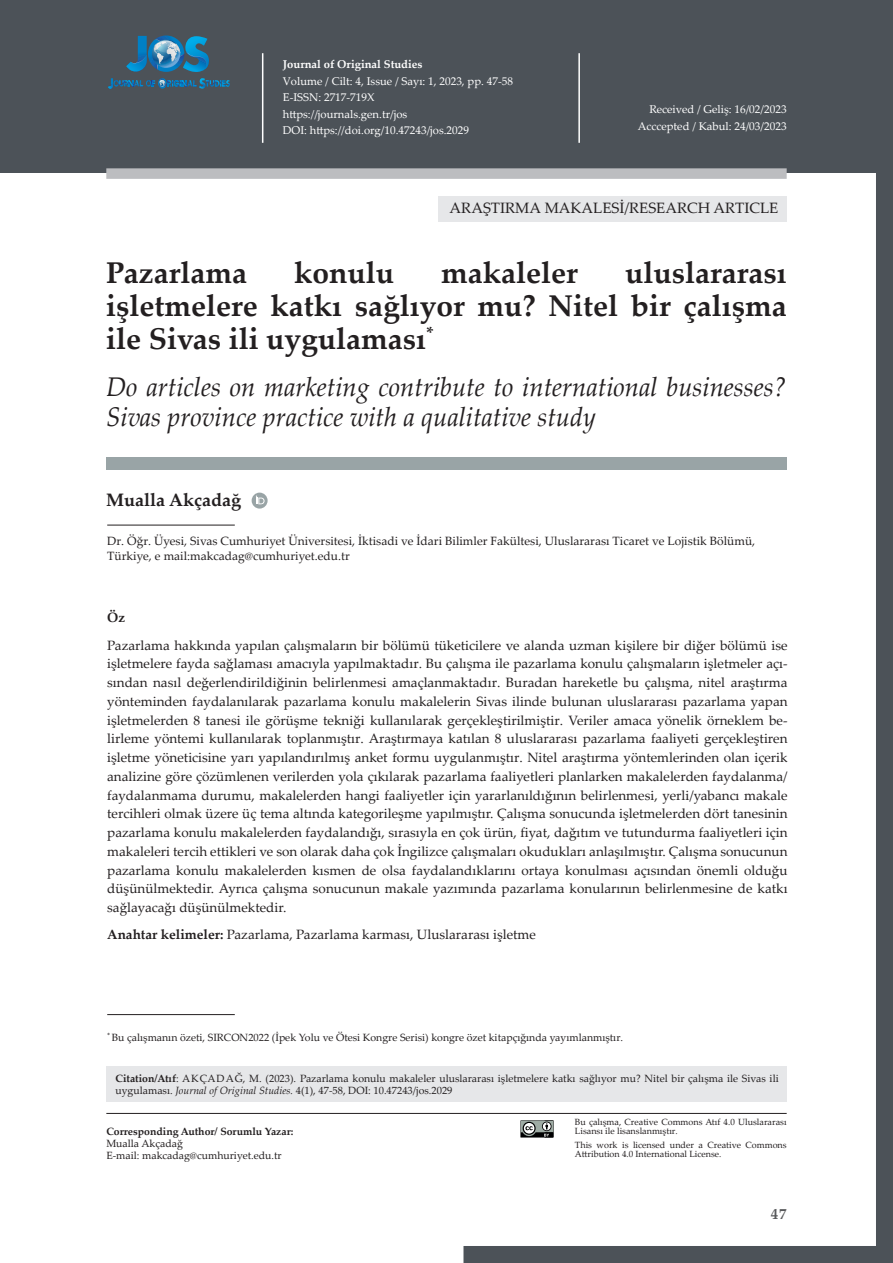
<style>
.page{position:relative;width:893px;height:1263px;background:#fff}
.page>*{position:absolute;margin:0;border:0;box-sizing:border-box;transform-origin:0 0}
.t1{font:700 30px/33px "Palatino Linotype";color:#231f20;text-align:justify}
.t2{font:italic 27px/30px "Palatino Linotype";color:#231f20;scale:.95 1}
.t3{font:700 18px "Palatino Linotype";color:#231f20}
.t4{font:15px "Palatino Linotype";color:#231f20}
.t5{font:700 15px "Palatino Linotype";color:#57585a}
.t6{font:13.5px/18.8px "Palatino Linotype";color:#231f20;text-align:justify}
.t7{font:700 13.5px "Palatino Linotype";color:#231f20}
.t8{font:12px/15px "Palatino Linotype";color:#231f20}
.t9{font:11.25px/16.5px "Palatino Linotype";color:#fff}
.t10{font:700 11.25px "Palatino Linotype";color:#fff}
.t11{font:10.5px/12px "Palatino Linotype";color:#231f20}
.t12{font:700 10.5px "Palatino Linotype";color:#231f20}
.t13{font:9px/9px "Palatino Linotype";color:#231f20}
.s1{font-weight:700}
.s2{font-style:italic}
</style>
<div class="page">
<svg style="left:463px;top:173px;width:430px;height:1090px"></svg>
<div style="left:0;top:0;width:893px;height:173px;background:#4c5258"></div>
<hr style="left:262px;top:53px;width:1px;height:90px;background:#fff">
<hr style="left:578px;top:53px;width:2px;height:90px;background:#fff">
<div style="left:106px;top:168px;width:681px;height:11px;background:#bcbdc0"></div>
<svg style="left:108px;top:36px;width:122px;height:53px"></svg>
<hr style="left:106px;top:1113px;width:681px;height:1px;background:#231f20">
<div style="left:438px;top:196px;width:349px;height:25px;background:#e6e7e9"></div>
<div style="left:106px;top:1066px;width:681px;height:35px;background:#e6e7e9"></div>
<div style="left:106px;top:457px;width:681px;height:13px;background:#99a4a6"></div>
<svg style="left:252px;top:493px;width:16px;height:16px"></svg>
<svg style="left:256px;top:496px;width:9px;height:8px"></svg>
<hr style="left:107px;top:525px;width:128px;height:1px;background:#231f20">
<hr style="left:107px;top:1014px;width:128px;height:1px;background:#231f20">
<svg style="left:520px;top:1120px;width:34px;height:17px"></svg>
<p class="t10" style="left:283px;top:57px;width:141px">Journal of Original Studies</p>
<p class="t9" style="left:283px;top:72px;width:232px">Volume / Cilt: 4, Issue / Sayı: 1, 2023, pp. 47-58<br>E-ISSN: 2717-719X<br>https://journals.gen.tr/jos<br>DOI: https://doi.org/10.47243/jos.2029</p>
<p class="t9" style="left:638px;top:100px;width:150px;text-align:right">Received / Geliş: 16/02/2023<br>Acccepted / Kabul: 24/03/2023</p>
<p class="t4" style="left:450px;top:197px;width:330px">ARAŞTIRMA MAKALESİ/RESEARCH ARTICLE</p>
<h1 class="t1" style="left:106px;top:255px;width:682px;text-indent:519px">uluslararası işletmelere katkı sağlıyor mu? Nitel bir çalışma ile Sivas ili uygulaması<sup>*</sup></h1>
<h2 class="t2" style="left:106px;top:370px;width:718px">Do articles on marketing contribute to international businesses?<br>Sivas province practice with a qualitative study</h2>
<h1 class="t1" style="left:106px;top:255px;width:142px">Pazarlama</h1>
<h1 class="t1" style="left:294px;top:255px;width:101px">konulu</h1>
<h1 class="t1" style="left:441px;top:255px;width:138px">makaleler</h1>
<h3 class="t3" style="left:106px;top:487px;width:136px">Mualla Akçadağ</h3>
<p class="t8" style="left:107px;top:533px;width:649px">Dr. Öğr. Üyesi, Sivas Cumhuriyet Üniversitesi, İktisadi ve İdari Bilimler Fakültesi, Uluslararası Ticaret ve Lojistik Bölümü,<br>Türkiye, e mail:makcadag@cumhuriyet.edu.tr</p>
<p class="t7" style="left:107px;top:608px;width:19px">Öz</p>
<p class="t6" style="left:107px;top:635px;width:682px">Pazarlama hakkında yapılan çalışmaların bir bölümü tüketicilere ve alanda uzman kişilere bir diğer bölümü ise işletmelere fayda sağlaması amacıyla yapılmaktadır. Bu çalışma ile pazarlama konulu çalışmaların işletmeler açı&shy;sından nasıl değerlendirildiğinin belirlenmesi amaçlanmaktadır. Buradan hareketle bu çalışma, nitel araştırma yönteminden faydalanılarak pazarlama konulu makalelerin Sivas ilinde bulunan uluslararası pazarlama yapan işletmelerden 8 tanesi ile görüşme tekniği kullanılarak gerçekleştirilmiştir. Veriler amaca yönelik örneklem be&shy;lirleme yöntemi kullanılarak toplanmıştır. Araştırmaya katılan 8 uluslararası pazarlama faaliyeti gerçekleştiren işletme yöneticisine yarı yapılandırılmış anket formu uygulanmıştır. Nitel araştırma yöntemlerinden olan içerik analizine göre çözümlenen verilerden yola çıkılarak pazarlama faaliyetleri planlarken makalelerden faydalanma/ faydalanmama durumu, makalelerden hangi faaliyetler için yararlanıldığının belirlenmesi, yerli/yabancı makale tercihleri olmak üzere üç tema altında kategorileşme yapılmıştır. Çalışma sonucunda işletmelerden dört tanesinin pazarlama konulu makalelerden faydalandığı, sırasıyla en çok ürün, fiyat, dağıtım ve tutundurma faaliyetleri için makaleleri tercih ettikleri ve son olarak daha çok İngilizce çalışmaları okudukları anlaşılmıştır. Çalışma sonucunun pazarlama konulu makalelerden kısmen de olsa faydalandıklarını ortaya konulması açısından önemli olduğu düşünülmektedir. Ayrıca çalışma sonucunun makale yazımında pazarlama konularının belirlenmesine de katkı sağlayacağı düşünülmektedir.</p>
<p class="t6" style="left:107px;top:925px;width:430px"><span class="s1">Anahtar kelimeler:</span> Pazarlama, Pazarlama karması, Uluslararası işletme</p>
<p class="t11" style="left:107px;top:1031px;width:517px"><sup>*</sup> Bu çalışmanın özeti, SIRCON2022 (İpek Yolu ve Ötesi Kongre Serisi) kongre özet kitapçığında yayımlanmıştır.</p>
<p class="t11" style="left:115px;top:1072px;width:665px"><span class="s1">Citation/Atıf</span>: AKÇADAĞ, M. (2023). Pazarlama konulu makaleler uluslararası işletmelere katkı sağlıyor mu? Nitel bir çalışma ile Sivas ili uygulaması. <span class="s2">Journal of Original Studies.</span> 4(1), 47-58, DOI: 10.47243/jos.2029</p>
<p class="t12" style="left:106px;top:1124px;width:189px">Corresponding Author/ Sorumlu Yazar:</p>
<p class="t11" style="left:106px;top:1137px;width:177px">Mualla Akçadağ<br>E-mail: makcadag@cumhuriyet.edu.tr</p>
<p class="t13" style="left:575px;top:1117px;width:213px">Bu çalışma, Creative Commons Atıf 4.0 Uluslararası<br>Lisansı ile lisanslanmıştır.</p>
<p class="t13" style="left:575px;top:1140px;width:213px">This work is licensed under a Creative Commons<br>Attribution 4.0 International License.</p>
<p class="t5" style="left:771px;top:1203px;width:17px">47</p>
</div>
